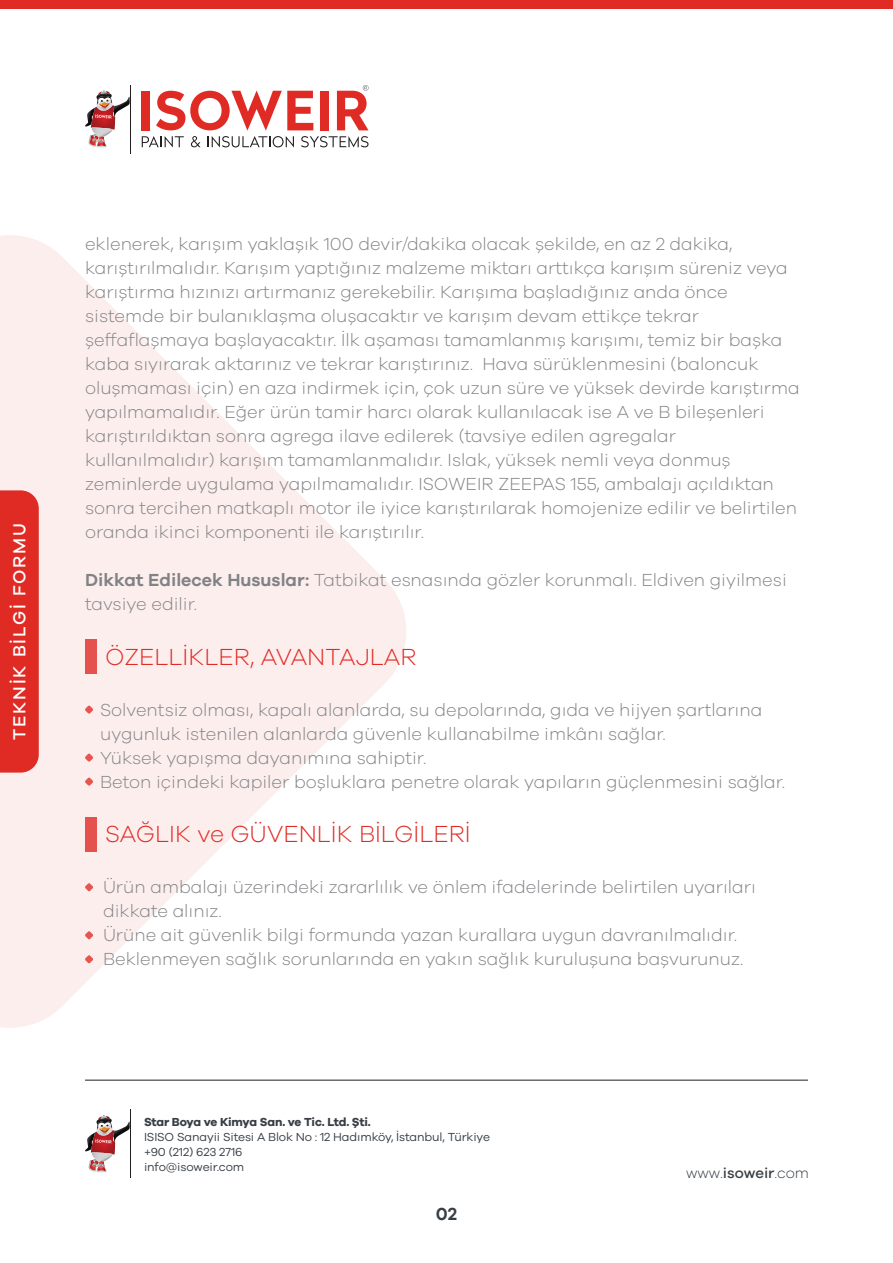
<style>
.page{position:relative;width:893px;height:1263px;background:#fff}
.page>*{position:absolute;margin:0;border:0;box-sizing:border-box;transform-origin:0 0}
.t1{font:300 24px "Galano Grotesque";color:#e02b25}
.t2{font:300 18px/24px "Galano Grotesque";color:#808285}
.t3{font:500 18px "Galano Grotesque";letter-spacing:.1em;color:#fff}
.t4{font:600 18px "Galano Grotesque";color:#373e45}
.t5{font:300 15px "Galano Grotesque";color:#373e45}
.t6{font:12px/15px "Galano Grotesque";letter-spacing:-.01em;color:#373e45}
.t7{font:700 12px "Galano Grotesque";letter-spacing:-.02em;color:#373e45}
.s1{font-weight:600}
.s2{font-weight:500}
</style>
<div class="page">
<svg style="left:0;top:235px;width:406px;height:793px;fill:#fceeed"></svg>
<div style="left:0;top:490px;width:39px;height:283px;background:#e02b25"></div>
<hr style="left:130px;top:85px;width:1px;height:68px;background:#231f20">
<svg style="left:85px;top:91px;width:45px;height:56px"></svg>
<svg style="left:142px;top:136px;width:42px;height:11px"></svg>
<svg style="left:191px;top:136px;width:10px;height:11px"></svg>
<svg style="left:208px;top:136px;width:86px;height:11px"></svg>
<svg style="left:301px;top:136px;width:68px;height:11px"></svg>
<div style="left:142px;top:91px;width:8px;height:39px;background:#e02b25"></div>
<svg style="left:156px;top:91px;width:157px;height:39px"></svg>
<div style="left:320px;top:91px;width:8px;height:39px;background:#e02b25"></div>
<svg style="left:337px;top:85px;width:32px;height:45px"></svg>
<hr style="left:130px;top:1110px;width:1px;height:68px;background:#231f20">
<svg style="left:85px;top:1115px;width:45px;height:57px"></svg>
<hr style="left:85px;top:1080px;width:723px;height:1px;background:#231f20">
<div style="left:0;top:0;width:893px;height:9px;background:#e02b25"></div>
<div style="left:85px;top:640px;width:11px;height:34px;background:#e5524d"></div>
<div style="left:85px;top:817px;width:11px;height:34px;background:#e5524d"></div>
<svg style="left:85px;top:931px;width:8px;height:8px"></svg>
<svg style="left:85px;top:955px;width:8px;height:8px"></svg>
<svg style="left:85px;top:883px;width:8px;height:8px"></svg>
<svg style="left:85px;top:754px;width:8px;height:8px"></svg>
<svg style="left:85px;top:778px;width:8px;height:8px"></svg>
<svg style="left:85px;top:706px;width:8px;height:8px"></svg>
<p class="t3" style="left:9px;top:740px;width:218px;rotate:-90deg">TEKNİK BİLGİ FORMU</p>
<p class="t2" style="left:85px;top:231px;width:716px">eklenerek, karışım yaklaşık 100 devir/dakika olacak şekilde, en az 2 dakika, karıştırılmalıdır. Karışım yaptığınız malzeme miktarı arttıkça karışım süreniz veya karıştırma hızınızı artırmanız gerekebilir. Karışıma başladığınız anda önce sistemde bir bulanıklaşma oluşacaktır ve karışım devam ettikçe tekrar şeffaflaşmaya başlayacaktır. İlk aşaması tamamlanmış karışımı, temiz bir başka kaba sıyırarak aktarınız ve tekrar karıştırınız. Hava sürüklenmesini (baloncuk oluşmaması için) en aza indirmek için, çok uzun süre ve yüksek devirde karıştırma yapılmamalıdır. Eğer ürün tamir harcı olarak kullanılacak ise A ve B bileşenleri karıştırıldıktan sonra agrega ilave edilerek (tavsiye edilen agregalar kullanılmalıdır) karışım tamamlanmalıdır. Islak, yüksek nemli veya donmuş zeminlerde uygulama yapılmamalıdır. ISOWEIR ZEEPAS 155, ambalajı açıldıktan sonra tercihen matkaplı motor ile iyice karıştırılarak homojenize edilir ve belirtilen oranda ikinci komponenti ile karıştırılır.</p>
<p class="t2" style="left:85px;top:567px;width:703px"><span class="s1">Dikkat Edilecek Hususlar:</span> Tatbikat esnasında gözler korunmalı. Eldiven giyilmesi tavsiye edilir.</p>
<h1 class="t1" style="left:105px;top:642px;width:313px">ÖZELLİKLER, AVANTAJLAR</h1>
<p class="t2" style="left:100px;top:697px;width:687px">Solventsiz olması, kapalı alanlarda, su depolarında, gıda ve hijyen şartlarına uygunluk istenilen alanlarda güvenle kullanabilme imkânı sağlar.<br>Yüksek yapışma dayanımına sahiptir.<br>Beton içindeki kapiler boşluklara penetre olarak yapıların güçlenmesini sağlar.</p>
<h1 class="t1" style="left:105px;top:820px;width:367px">SAĞLIK ve GÜVENLİK BİLGİLERİ</h1>
<p class="t2" style="left:103px;top:875px;width:654px">Ürün ambalajı üzerindeki zararlılık ve önlem ifadelerinde belirtilen uyarıları dikkate alınız.<br>Ürüne ait güvenlik bilgi formunda yazan kurallara uygun davranılmalıdır.<br>Beklenmeyen sağlık sorunlarında en yakın sağlık kuruluşuna başvurunuz.</p>
<p class="t7" style="left:144px;top:1114px;width:228px">Star Boya ve Kimya San. ve Tic. Ltd. Şti.</p>
<p class="t6" style="left:144px;top:1128px;width:347px">ISISO Sanayii Sitesi A Blok No : 12 Hadımköy, İstanbul, Türkiye +90 (212) 623 2716<br>info@isoweir.com</p>
<p class="t4" style="left:436px;top:1203px;width:23px">02</p>
<p class="t5" style="left:686px;top:1164px;width:124px">www.<span class="s2">isoweir</span>.com</p>
</div>
